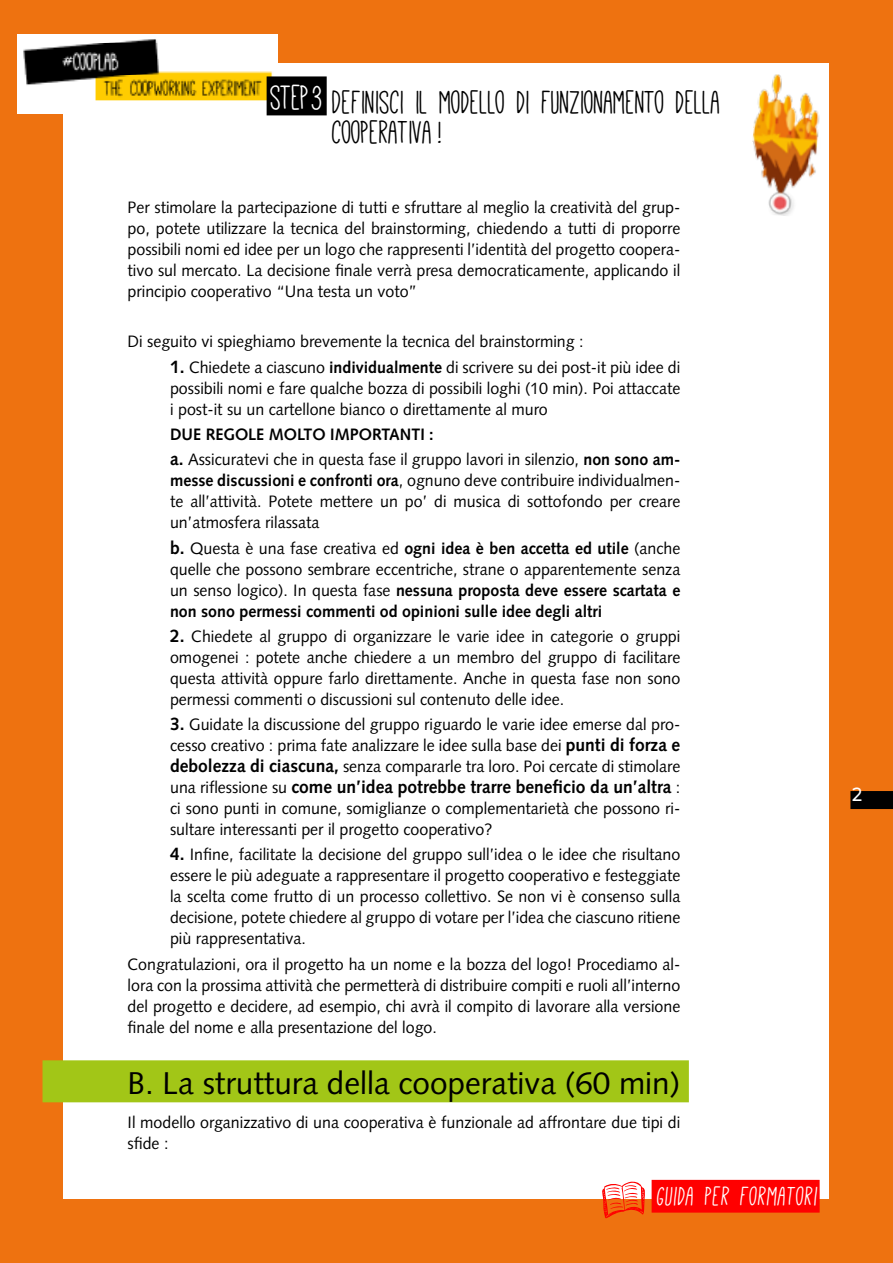
<style>
.page{position:relative;width:893px;height:1263px;background:#ee7210}
.page>*{position:absolute;margin:0;border:0;box-sizing:border-box;transform-origin:0 0}
.t1{font:38.4px "Mathlete Bulky";color:#fff}
.t2{font:36px/30px "Mathlete Bulky";letter-spacing:.01em;color:#000}
.t3{font:31.5px "Syntax LT Std";color:#000}
.t4{font:29.4px "Mathlete Bulky Slant";letter-spacing:.04em;color:#fff}
.t5{font:22.5px "Courier Prime Code";color:#fff}
.t6{font:700 18px "Syntax LT Std";color:#000}
.t7{font:16.5px/21px "Syntax LT Std";color:#000;text-align:justify}
.s1{font-weight:700;font-size:18px}
.s2{font-weight:700}
.s3{font-weight:400;font-size:16.5px}
</style>
<div class="page">
<div style="left:850px;top:791px;width:43px;height:18px;background:#000"></div>
<div style="left:64px;top:64px;width:765px;height:1135px;background:#fff"></div>
<svg style="left:602px;top:1181px;width:43px;height:38px"></svg>
<img style="left:17px;top:34px;width:260px;height:79px">
<img style="left:752px;top:74px;width:68px;height:142px">
<div style="left:652px;top:1180px;width:168px;height:32px;background:#f00"></div>
<div style="left:267px;top:76px;width:60px;height:39px;background:#000"></div>
<div style="left:43px;top:1060px;width:646px;height:42px;background:#a2c617"></div>
<h1 class="t1" style="left:271px;top:79px;width:53px">STEP 3</h1>
<h2 class="t2" style="left:332px;top:87px;width:390px">DEFINISCI IL MODELLO DI FUNZIONAMENTO DELLA<br>COOPERATIVA !</h2>
<p class="t7" style="left:128px;top:197px;width:554px">Per stimolare la partecipazione di tutti e sfruttare al meglio la creatività del grup&shy;po, potete utilizzare la tecnica del brainstorming, chiedendo a tutti di proporre possibili nomi ed idee per un logo che rappresenti l’identità del progetto coopera&shy;tivo sul mercato. La decisione finale verrà presa democraticamente, applicando il principio cooperativo “Una testa un voto”</p>
<p class="t7" style="left:128px;top:331px;width:458px">Di seguito vi spieghiamo brevemente la tecnica del brainstorming :</p>
<p class="t7" style="left:170px;top:357px;width:512px"><span class="s1">1.</span> Chiedete a ciascuno <span class="s2">individualmente</span> di scrivere su dei post-it più idee di possibili nomi e fare qualche bozza di possibili loghi (10 min). Poi attaccate i post-it su un cartellone bianco o direttamente al muro</p>
<p class="t7" style="left:170px;top:422px;width:512px;line-height:25.2px"><span class="s2">DUE REGOLE MOLTO IMPORTANTI :<br></span><span class="s1">a.</span> Assicuratevi che in questa fase il gruppo lavori in silenzio, <span class="s2">non sono am-</span></p>
<p class="t7" style="left:170px;top:470px;width:512px"><span class="s2">messe discussioni e confronti ora</span>, ognuno deve contribuire individualmen&shy;te all’attività. Potete mettere un po’ di musica di sottofondo per creare un’atmosfera rilassata</p>
<p class="t7" style="left:170px;top:537px;width:512px"><span class="s1">b.</span> Questa è una fase creativa ed <span class="s2">ogni idea è ben accetta ed utile</span> (anche quelle che possono sembrare eccentriche, strane o apparentemente senza un senso logico). In questa fase <span class="s2">nessuna proposta deve essere scartata e non sono permessi commenti od opinioni sulle idee degli altri</span></p>
<p class="t7" style="left:170px;top:626px;width:512px"><span class="s1">2.</span> Chiedete al gruppo di organizzare le varie idee in categorie o gruppi omogenei : potete anche chiedere a un membro del gruppo di facilitare questa attività oppure farlo direttamente. Anche in questa fase non sono permessi commenti o discussioni sul contenuto delle idee.</p>
<p class="t7" style="left:170px;top:714px;width:512px"><span class="s1">3.</span> Guidate la discussione del gruppo riguardo le varie idee emerse dal pro&shy;cesso creativo : prima fate analizzare le idee sulla base dei <span class="s1">punti di forza e debolezza di ciascuna,</span> senza compararle tra loro. Poi cercate di stimolare</p>
<p class="t6" style="left:170px;top:776px;width:512px"><span class="s3">una riflessione su</span> come un’idea potrebbe trarre beneficio da un’altra <span class="s3">:</span></p>
<p class="t7" style="left:170px;top:798px;width:512px">ci sono punti in comune, somiglianze o complementarietà che possono ri&shy;sultare interessanti per il progetto cooperativo?</p>
<p class="t7" style="left:170px;top:844px;width:512px"><span class="s1">4.</span> Infine, facilitate la decisione del gruppo sull’idea o le idee che risultano essere le più adeguate a rappresentare il progetto cooperativo e festeggiate la scelta come frutto di un processo collettivo. Se non vi è consenso sulla decisione, potete chiedere al gruppo di votare per l’idea che ciascuno ritiene più rappresentativa.</p>
<p class="t7" style="left:128px;top:953px;width:554px">Congratulazioni, ora il progetto ha un nome e la bozza del logo! Procediamo al&shy;lora con la prossima attività che permetterà di distribuire compiti e ruoli all’interno del progetto e decidere, ad esempio, chi avrà il compito di lavorare alla versione finale del nome e alla presentazione del logo.</p>
<h3 class="t3" style="left:128px;top:1064px;width:554px">B. La struttura della cooperativa (60 min)</h3>
<p class="t7" style="left:128px;top:1111px;width:554px">Il modello organizzativo di una cooperativa è funzionale ad affrontare due tipi di sfide :</p>
<h3 class="t4" style="left:658px;top:1182px;width:161px">GUIDA PER FORMATORI</h3>
<h3 class="t5" style="left:850px;top:780px;width:15px">2</h3>
</div>
